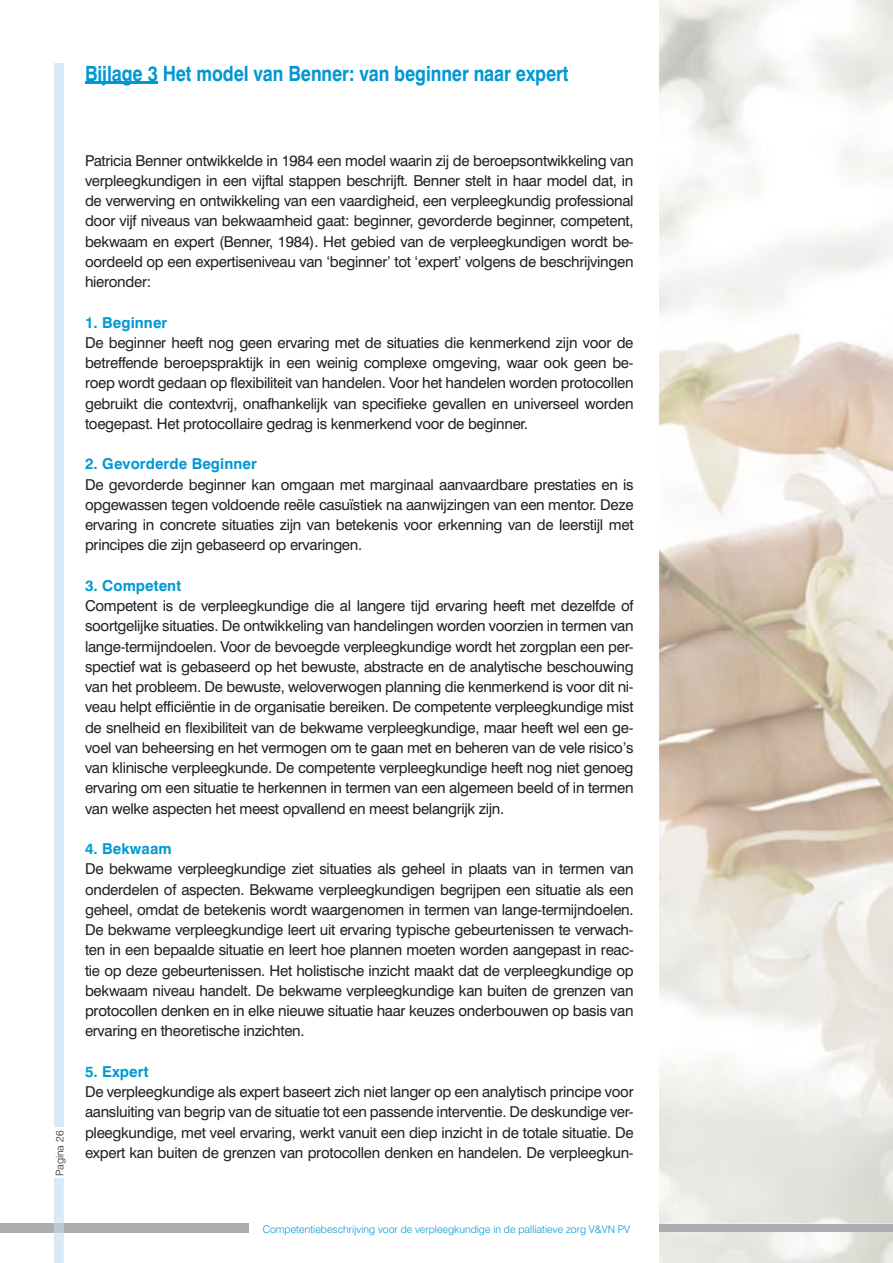
<style>
.page{position:relative;width:893px;height:1263px;background:#fff}
.page>*{position:absolute;margin:0;border:0;box-sizing:border-box;transform-origin:0 0}
.t1{font:700 21px "Swiss 721 BT";letter-spacing:-.005em;color:#0098d3;scale:.85 1}
.t2{font:15px/20.2px "Swiss 721 BT";letter-spacing:-.02em;color:#212125;text-align:justify}
.t3{font:700 15px "Swiss 721 BT";letter-spacing:.005em;color:#0098d3}
.t4{font:300 10.5px "Swiss 721 BT";color:#0098d3}
.t5{font:300 10.5px "Swiss 721 BT";color:#212125}
</style>
<div class="page">
<div style="left:0;top:1224px;width:249px;height:9px;background:#acadb0"></div>
<div style="left:55px;top:64px;width:9px;height:1063px;background:#d8eaf7"></div>
<svg style="left:54px;top:1178px;width:10px;height:85px"></svg>
<div style="left:54px;top:1224px;width:10px;height:9px;background:#b8c8d4"></div>
<img style="left:659px;top:0;width:234px;height:1263px">
<div style="left:659px;top:1224px;width:234px;height:7px;background:#acadb0"></div>
<hr style="left:85px;top:82px;width:73px;height:2px;background:#0098d3">
<h1 class="t1" style="left:85px;top:60px;width:570px">Bijlage 3 Het model van Benner: van beginner naar expert</h1>
<p class="t5" style="left:53px;top:1176px;width:47px;rotate:-90deg">Pagina 26</p>
<p class="t2" style="left:85px;top:150px;width:550px">Patricia Benner ontwikkelde in 1984 een model waarin zij de beroepsontwikkeling van verpleegkundigen in een vijftal stappen beschrijft. Benner stelt in haar model dat, in de verwerving en ontwikkeling van een vaardigheid, een verpleegkundig professional door vijf niveaus van bekwaamheid gaat: beginner, gevorderde beginner, competent, bekwaam en expert (Benner, 1984). Het gebied van de verpleegkundigen wordt be&shy;oordeeld op een expertiseniveau van ‘beginner’ tot ‘expert’ volgens de beschrijvingen hieronder:</p>
<p class="t3" style="left:85px;top:313px;width:84px">1. Beginner</p>
<p class="t2" style="left:85px;top:332px;width:550px">De beginner heeft nog geen ervaring met de situaties die kenmerkend zijn voor de betreffende beroepspraktijk in een weinig complexe omgeving, waar ook geen be&shy;roep wordt gedaan op flexibiliteit van handelen. Voor het handelen worden protocollen gebruikt die contextvrij, onafhankelijk van specifieke gevallen en universeel worden toegepast. Het protocollaire gedrag is kenmerkend voor de beginner.</p>
<p class="t3" style="left:85px;top:455px;width:173px">2. Gevorderde Beginner</p>
<p class="t2" style="left:85px;top:474px;width:550px">De gevorderde beginner kan omgaan met marginaal aanvaardbare prestaties en is opgewassen tegen voldoende reële casuïstiek na aanwijzingen van een mentor. Deze ervaring in concrete situaties zijn van betekenis voor erkenning van de leerstijl met principes die zijn gebaseerd op ervaringen.</p>
<p class="t3" style="left:85px;top:576px;width:98px">3. Competent</p>
<p class="t2" style="left:85px;top:596px;width:550px">Competent is de verpleegkundige die al langere tijd ervaring heeft met dezelfde of soortgelijke situaties. De ontwikkeling van handelingen worden voorzien in termen van lange-termijndoelen. Voor de bevoegde verpleegkundige wordt het zorgplan een per&shy;spectief wat is gebaseerd op het bewuste, abstracte en de analytische beschouwing van het probleem. De bewuste, weloverwogen planning die kenmerkend is voor dit ni&shy;veau helpt efficiëntie in de organisatie bereiken. De competente verpleegkundige mist de snelheid en flexibiliteit van de bekwame verpleegkundige, maar heeft wel een ge&shy;voel van beheersing en het vermogen om te gaan met en beheren van de vele risico’s van klinische verpleegkunde. De competente verpleegkundige heeft nog niet genoeg ervaring om een situatie te herkennen in termen van een algemeen beeld of in termen van welke aspecten het meest opvallend en meest belangrijk zijn.</p>
<p class="t3" style="left:85px;top:840px;width:88px">4. Bekwaam</p>
<p class="t2" style="left:85px;top:859px;width:550px">De bekwame verpleegkundige ziet situaties als geheel in plaats van in termen van onderdelen of aspecten. Bekwame verpleegkundigen begrijpen een situatie als een geheel, omdat de betekenis wordt waargenomen in termen van lange-termijndoelen.<br>De bekwame verpleegkundige leert uit ervaring typische gebeurtenissen te verwach&shy;ten in een bepaalde situatie en leert hoe plannen moeten worden aangepast in reac&shy;tie op deze gebeurtenissen. Het holistische inzicht maakt dat de verpleegkundige op bekwaam niveau handelt. De bekwame verpleegkundige kan buiten de grenzen van protocollen denken en in elke nieuwe situatie haar keuzes onderbouwen op basis van ervaring en theoretische inzichten.</p>
<p class="t3" style="left:85px;top:1062px;width:65px">5. Expert</p>
<p class="t2" style="left:85px;top:1082px;width:550px">De verpleegkundige als expert baseert zich niet langer op een analytisch principe voor aansluiting van begrip van de situatie tot een passende interventie. De deskundige ver&shy;pleegkundige, met veel ervaring, werkt vanuit een diep inzicht in de totale situatie. De expert kan buiten de grenzen van protocollen denken en handelen. De verpleegkun-</p>
<p class="t4" style="left:263px;top:1222px;width:369px">Competentiebeschrijving voor de verpleegkundige in de palliatieve zorg V&amp;VN PV</p>
</div>
